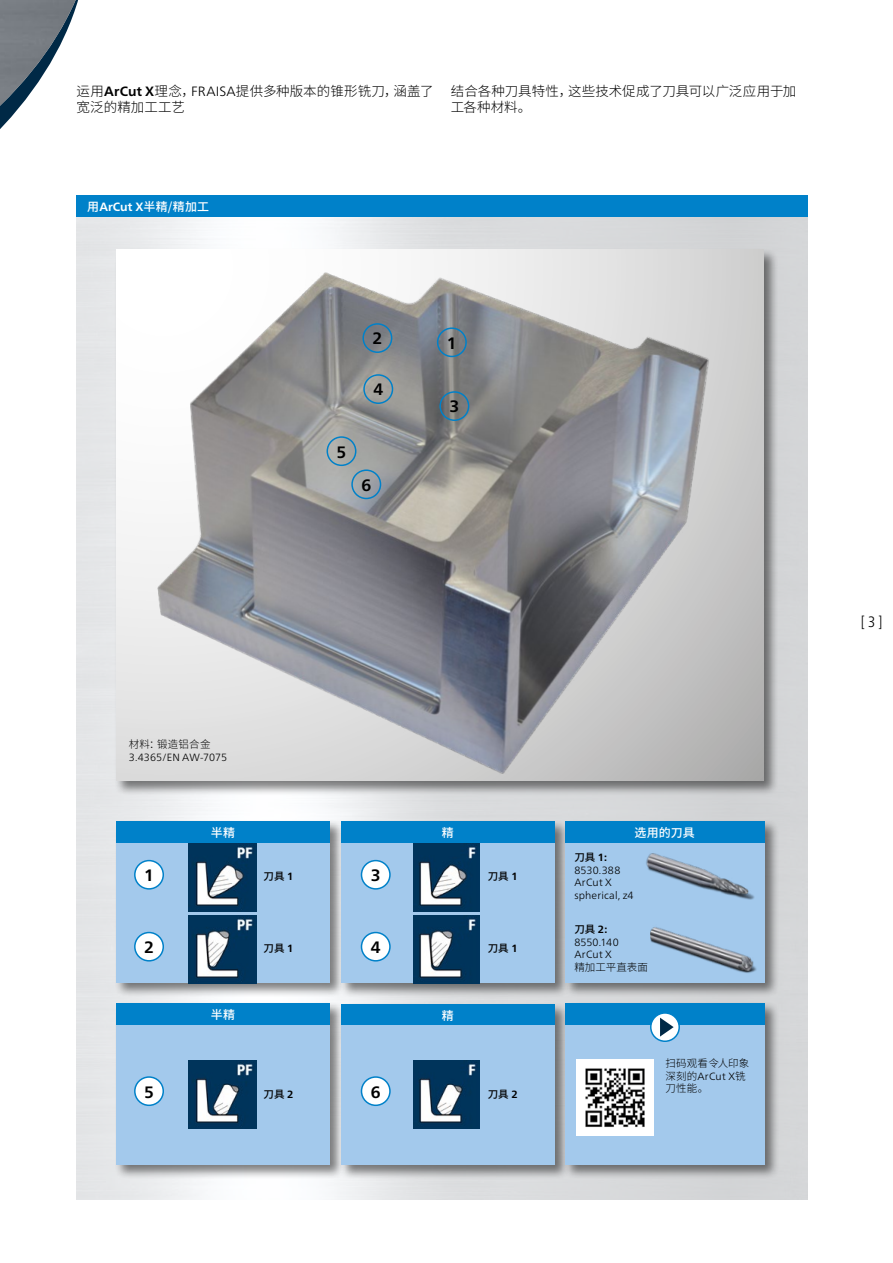
<style>
.page{position:relative;width:893px;height:1263px;background:#fff}
.page>*{position:absolute;margin:0;border:0;box-sizing:border-box;transform-origin:0 0}
.t1{font:700 16.5px "Frutiger Neue LT Pro";color:#000}
.t2{font:300 condensed 15px "Frutiger Neue LT Pro";color:#000}
.t3{font:300 13.5px/16.2px "Noto Sans SC";letter-spacing:.005em;color:#000}
.t4{font:500 12px "Noto Sans SC";letter-spacing:.015em;color:#fff}
.t5{font:300 10.5px/12.6px "Frutiger Neue LT Pro";letter-spacing:.015em;color:#000}
.t6{font:300 10.5px "Noto Sans SC";letter-spacing:.01em;color:#000}
.t7{font:500 10.5px "Noto Sans SC";color:#000}
.t8{font:300 10.5px "Frutiger Neue LT Pro";letter-spacing:-.005em;color:#000}
.s1{font-family:"Frutiger Neue LT Pro";font-weight:700}
.s2{font-family:"Frutiger Neue LT Pro"}
.s3{font-family:"Noto Sans SC"}
</style>
<div class="page">
<svg style="left:0;top:0;width:99px;height:362px"></svg>
<img style="left:0;top:0;width:76px;height:106px">
<div style="left:114px;top:248px;width:665px;height:548px;background:#000;opacity:.5"></div>
<img style="left:116px;top:250px;width:648px;height:531px">
<div style="left:114px;top:819px;width:231px;height:178px;background:#000;opacity:.5"></div>
<div style="left:116px;top:843px;width:214px;height:140px;background:#a3c9ec"></div>
<div style="left:116px;top:821px;width:214px;height:22px;background:#0081c9"></div>
<div style="left:114px;top:1002px;width:231px;height:178px;background:#000;opacity:.5"></div>
<div style="left:116px;top:1025px;width:214px;height:140px;background:#a3c9ec"></div>
<div style="left:116px;top:1004px;width:214px;height:21px;background:#0081c9"></div>
<div style="left:339px;top:820px;width:230px;height:177px;background:#000;opacity:.5"></div>
<div style="left:341px;top:821px;width:214px;height:22px;background:#0081c9"></div>
<div style="left:341px;top:843px;width:214px;height:140px;background:#a3c9ec"></div>
<div style="left:339px;top:1002px;width:230px;height:178px;background:#000;opacity:.5"></div>
<div style="left:341px;top:1004px;width:214px;height:21px;background:#0081c9"></div>
<div style="left:341px;top:1025px;width:214px;height:140px;background:#a3c9ec"></div>
<div style="left:562px;top:819px;width:217px;height:178px;background:#000;opacity:.5"></div>
<div style="left:565px;top:821px;width:199px;height:162px;background:#a3c9ec"></div>
<div style="left:565px;top:821px;width:199px;height:22px;background:#0081c9"></div>
<div style="left:135px;top:860px;width:28px;height:29px;background:#fff;border-radius:50%"></div>
<div style="left:134px;top:860px;width:30px;height:30px;border:2px solid #0081c9;border-radius:50%"></div>
<div style="left:361px;top:860px;width:29px;height:29px;background:#fff;border-radius:50%"></div>
<div style="left:361px;top:860px;width:30px;height:30px;border:2px solid #0081c9;border-radius:50%"></div>
<div style="left:135px;top:932px;width:28px;height:29px;background:#fff;border-radius:50%"></div>
<div style="left:134px;top:932px;width:30px;height:29px;border:2px solid #0081c9;border-radius:50%"></div>
<div style="left:361px;top:932px;width:29px;height:29px;background:#fff;border-radius:50%"></div>
<div style="left:361px;top:932px;width:30px;height:29px;border:2px solid #0081c9;border-radius:50%"></div>
<div style="left:437px;top:327px;width:30px;height:30px;border:2px solid #0081c9;border-radius:50%"></div>
<div style="left:362px;top:323px;width:30px;height:30px;border:2px solid #0081c9;border-radius:50%"></div>
<div style="left:439px;top:391px;width:30px;height:30px;border:2px solid #0081c9;border-radius:50%"></div>
<div style="left:363px;top:374px;width:30px;height:30px;border:2px solid #0081c9;border-radius:50%"></div>
<div style="left:327px;top:436px;width:29px;height:30px;border:2px solid #0081c9;border-radius:50%"></div>
<div style="left:351px;top:469px;width:30px;height:30px;border:2px solid #0081c9;border-radius:50%"></div>
<img style="left:646px;top:853px;width:109px;height:47px">
<img style="left:649px;top:927px;width:112px;height:59px">
<img style="left:189px;top:844px;width:67px;height:67px">
<img style="left:189px;top:916px;width:67px;height:67px">
<img style="left:414px;top:844px;width:65px;height:67px">
<img style="left:414px;top:916px;width:65px;height:67px">
<div style="left:135px;top:1077px;width:28px;height:28px;background:#fff;border-radius:50%"></div>
<div style="left:134px;top:1076px;width:30px;height:30px;border:2px solid #0081c9;border-radius:50%"></div>
<div style="left:361px;top:1077px;width:29px;height:28px;background:#fff;border-radius:50%"></div>
<div style="left:361px;top:1076px;width:30px;height:30px;border:2px solid #0081c9;border-radius:50%"></div>
<img style="left:189px;top:1060px;width:67px;height:68px">
<img style="left:414px;top:1060px;width:65px;height:68px">
<div style="left:563px;top:1002px;width:216px;height:177px;background:#000;opacity:.5"></div>
<div style="left:565px;top:1003px;width:200px;height:162px;background:#a3c9ec"></div>
<div style="left:565px;top:1003px;width:200px;height:22px;background:#0081c9"></div>
<div style="left:651px;top:1013px;width:28px;height:28px;background:#fff;border-radius:50%"></div>
<div style="left:650px;top:1012px;width:30px;height:30px;border:2px solid #0081c9;border-radius:50%"></div>
<svg style="left:660px;top:1018px;width:14px;height:18px"></svg>
<div style="left:77px;top:196px;width:731px;height:21px;background:#0081c9"></div>
<img style="left:577px;top:1059px;width:76px;height:76px">
<p class="t3" style="left:77px;top:83px;width:359px">运用<span class="s1">ArCut X</span>理念，<span class="s2">FRAISA</span>提供多种版本的锥形铣刀，涵盖了宽泛的精加工工艺</p>
<p class="t3" style="left:451px;top:83px;width:347px">结合各种刀具特性，这些技术促成了刀具可以广泛应用于加工各种材料。</p>
<p class="t4" style="left:87px;top:200px;width:123px">用<span class="s1">ArCut X</span>半精/精加工</p>
<p class="t1" style="left:337px;top:442px;width:11px">5</p>
<p class="t1" style="left:372px;top:329px;width:11px">2</p>
<p class="t1" style="left:447px;top:333px;width:11px">1</p>
<p class="t1" style="left:373px;top:380px;width:11px">4</p>
<p class="t1" style="left:361px;top:475px;width:11px">6</p>
<p class="t1" style="left:449px;top:397px;width:11px">3</p>
<p class="t6" style="left:129px;top:738px;width:83px">材料：锻造铝合金</p>
<p class="t8" style="left:129px;top:751px;width:100px">3.4365/EN AW-7075</p>
<p class="t4" style="left:211px;top:825px;width:26px">半精</p>
<p class="t4" style="left:442px;top:826px;width:13px">精</p>
<p class="t1" style="left:144px;top:865px;width:11px">1</p>
<p class="t1" style="left:371px;top:865px;width:11px">3</p>
<p class="t7" style="left:264px;top:870px;width:31px">刀具 <span class="s1">1</span></p>
<p class="t7" style="left:488px;top:870px;width:31px">刀具 <span class="s1">1</span></p>
<p class="t1" style="left:144px;top:937px;width:11px">2</p>
<p class="t1" style="left:371px;top:937px;width:11px">4</p>
<p class="t7" style="left:264px;top:942px;width:31px">刀具 <span class="s1">1</span></p>
<p class="t7" style="left:488px;top:942px;width:31px">刀具 <span class="s1">1</span></p>
<p class="t4" style="left:211px;top:1008px;width:26px">半精</p>
<p class="t4" style="left:442px;top:1008px;width:13px">精</p>
<p class="t1" style="left:144px;top:1082px;width:11px">5</p>
<p class="t7" style="left:264px;top:1088px;width:31px">刀具 <span class="s1">2</span></p>
<p class="t1" style="left:371px;top:1082px;width:11px">6</p>
<p class="t7" style="left:488px;top:1088px;width:31px">刀具 <span class="s1">2</span></p>
<p class="t4" style="left:634px;top:825px;width:62px">选用的刀具</p>
<p class="t7" style="left:574px;top:851px;width:34px">刀具 <span class="s1">1:</span></p>
<p class="t5" style="left:574px;top:864px;width:61px">8530.388<br>ArCut X spherical, z4</p>
<p class="t7" style="left:574px;top:923px;width:35px">刀具 <span class="s1">2:</span></p>
<p class="t5" style="left:574px;top:936px;width:46px">8550.140<br>ArCut X</p>
<p class="t6" style="left:574px;top:961px;width:75px">精加工平直表面</p>
<p class="t6" style="left:665px;top:1057px;width:85px">扫码观看令人印象</p>
<p class="t5" style="left:665px;top:1070px;width:82px"><span class="s3">深刻的</span>ArCut X<span class="s3">铣</span></p>
<p class="t6" style="left:665px;top:1082px;width:44px">刀性能。</p>
<p class="t2" style="left:861px;top:613px;width:23px">[ 3 ]</p>
</div>
